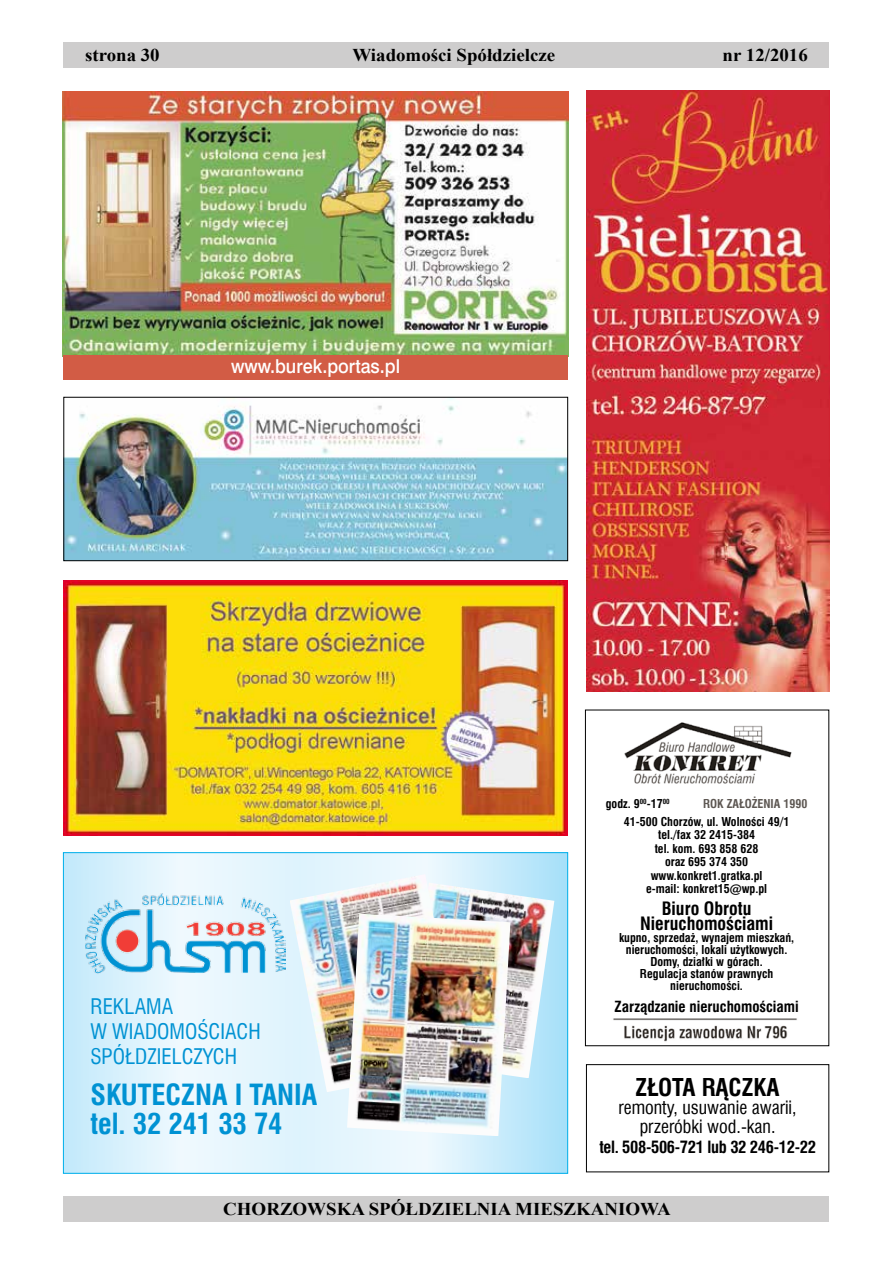
<style>
.page{position:relative;width:893px;height:1263px;background:#fff}
.page>*{position:absolute;margin:0;border:0;box-sizing:border-box;transform-origin:0 0}
.t1{font:700 28.5px "Swis 721 Cn EU";color:#0092d3}
.t2{font:700 24px "Swis 721 Cn EU";color:#000}
.t3{font:21px/25.2px "Swis 721 Cn EU";color:#0092d3}
.t4{font:19.2px "Swis 721 Md EU";color:#fff;scale:.94 1}
.t5{font:700 18px "Times New Roman";color:#000;scale:1.05 1}
.t6{font:18px/18.6px "Swis 721 Cn EU";color:#000;text-align:center}
.t7{font:700 18px/15px "Swis 721 Cn EU";color:#000;text-align:center}
.t8{font:700 16.5px "Swis 721 Cn EU";letter-spacing:-.02em;color:#000}
.t9{font:700 15px "Swis 721 Cn EU";color:#000}
.t10{font:700 12px/13.5px "Swis 721 Cn EU";color:#000;text-align:center}
.t11{font:700 12px "Swis 721 Cn EU";color:#5d5752}
</style>
<div class="page">
<div style="left:64px;top:42px;width:765px;height:26px;background:#cecdcd"></div>
<div style="left:64px;top:1196px;width:765px;height:26px;background:#cecdcd"></div>
<img style="left:587px;top:90px;width:242px;height:602px">
<img style="left:63px;top:91px;width:505px;height:266px">
<div style="left:64px;top:355px;width:504px;height:24px;background:#d25c45"></div>
<img style="left:64px;top:580px;width:504px;height:255px">
<div style="left:586px;top:1064px;width:243px;height:108px;border:1px solid #000"></div>
<div style="left:585px;top:710px;width:244px;height:336px;border:1px solid #000"></div>
<img style="left:624px;top:722px;width:168px;height:62px">
<img style="left:600px;top:1018px;width:213px;height:27px">
<img style="left:65px;top:399px;width:501px;height:160px">
<div style="left:63px;top:397px;width:505px;height:164px;border:1px solid #000"></div>
<svg style="left:65px;top:854px;width:501px;height:318px;background:#d9f1fc"></svg>
<div style="left:63px;top:852px;width:505px;height:322px;border:1px solid #00afea"></div>
<img style="left:83px;top:880px;width:202px;height:104px">
<img style="left:462px;top:883px;width:92px;height:195px">
<img style="left:290px;top:874px;width:172px;height:218px">
<img style="left:347px;top:914px;width:163px;height:222px">
<h3 class="t5" style="left:85px;top:42px;width:73px">strona 30</h3>
<h3 class="t5" style="left:352px;top:42px;width:195px">Wiadomości Spółdzielcze</h3>
<h3 class="t5" style="left:723px;top:42px;width:83px">nr 12/2016</h3>
<h3 class="t4" style="left:231px;top:355px;width:181px">www.burek.portas.pl</h3>
<p class="t10" style="left:606px;top:797px;width:65px">godz. 9<sup>00</sup>-17<sup>00</sup></p>
<p class="t11" style="left:703px;top:796px;width:106px">ROK ZAŁOŻENIA 1990</p>
<p class="t10" style="left:624px;top:815px;width:167px">41-500 Chorzów, ul. Wolności 49/1 tel./fax 32 2415-384<br>tel. kom. 693 858 628<br>oraz 695 374 350 www.konkret1.gratka.pl<br>e-mail: konkret15@wp.pl</p>
<h3 class="t7" style="left:640px;top:902px;width:135px">Biuro Obrotu<br>Nieruchomościami</h3>
<p class="t10" style="left:619px;top:932px;width:177px;line-height:12px">kupno, sprzedaż, wynajem mieszkań, nieruchomości, lokali użytkowych.<br>Domy, działki w górach.<br>Regulacja stanów prawnych nieruchomości.</p>
<h3 class="t3" style="left:90px;top:993px;width:84px">REKLAMA</h3>
<p class="t9" style="left:614px;top:998px;width:186px">Zarządzanie nieruchomościami</p>
<h3 class="t3" style="left:90px;top:1019px;width:172px">W WIADOMOŚCIACH<br>SPÓŁDZIELCZYCH</h3>
<h1 class="t1" style="left:90px;top:1077px;width:229px">SKUTECZNA I TANIA</h1>
<h1 class="t1" style="left:90px;top:1106px;width:194px">tel. 32 241 33 74</h1>
<h2 class="t2" style="left:636px;top:1073px;width:146px">ZŁOTA RĄCZKA</h2>
<h3 class="t6" style="left:619px;top:1098px;width:180px">remonty, usuwanie awarii, przeróbki wod.-kan.</h3>
<h3 class="t8" style="left:599px;top:1136px;width:218px">tel. 508-506-721 lub 32 246-12-22</h3>
<h3 class="t5" style="left:223px;top:1196px;width:428px">CHORZOWSKA SPÓŁDZIELNIA MIESZKANIOWA</h3>
</div>
